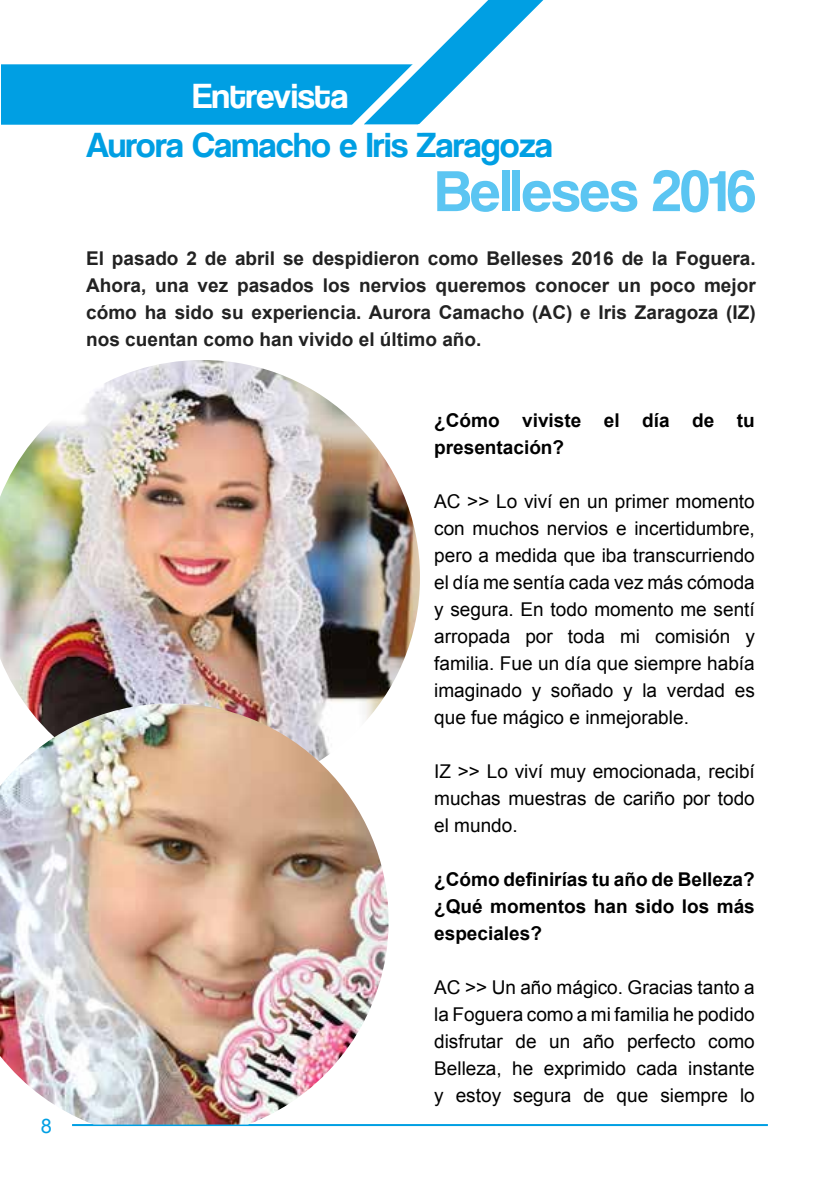
<style>
.page{position:relative;width:840px;height:1191px;background:#fff}
.page>*{position:absolute;margin:0;border:0;box-sizing:border-box;transform-origin:0 0}
.t1{font:60px "Coolvetica Rg";color:#5bc5f2}
.t2{font:36px "Coolvetica Rg";color:#009fe3}
.t3{font:36px "Coolvetica Rg";color:#fff}
.t4{font:20px "Arial";color:#009fe3}
.t5{font:19px/27px "Arial";color:#000;text-align:justify}
.t6{font:700 19px/27px "Arial";color:#222;text-align:justify}
.t7{font:700 19px/27px "Arial";color:#000}
</style>
<div class="page">
<hr style="left:72px;top:1124px;width:695px;height:2px;background:#009fe3">
<img style="left:0;top:360px;width:420px;height:343px">
<img style="left:0;top:703px;width:388px;height:421px">
<svg style="left:1px;top:0;width:543px;height:125px"></svg>
<p class="t4" style="left:41px;top:1111px;width:13px">8</p>
<h2 class="t3" style="left:193px;top:75px;width:157px">Entrevista</h2>
<h2 class="t2" style="left:86px;top:124px;width:467px">Aurora Camacho e Iris Zaragoza</h2>
<h1 class="t1" style="left:435px;top:156px;width:321px">Belleses 2016</h1>
<p class="t6" style="left:86px;top:245px;width:670px">El pasado 2 de abril se despidieron como Belleses 2016 de la Foguera.<br>Ahora, una vez pasados los nervios queremos conocer un poco mejor cómo ha sido su experiencia. Aurora Camacho (AC) e Iris Zaragoza (IZ) nos cuentan como han vivido el último año.</p>
<p class="t7" style="left:434px;top:407px;width:322px">¿Cómo viviste el día de tu presentación?</p>
<p class="t5" style="left:434px;top:488px;width:322px">AC &gt;&gt; Lo viví en un primer momento con muchos nervios e incertidumbre, pero a medida que iba transcurriendo el día me sentía cada vez más cómoda y segura. En todo momento me sentí arropada por toda mi comisión y familia. Fue un día que siempre había imaginado y soñado y la verdad es que fue mágico e inmejorable.</p>
<p class="t5" style="left:434px;top:758px;width:322px">IZ &gt;&gt; Lo viví muy emocionada, recibí muchas muestras de cariño por todo el mundo.</p>
<p class="t7" style="left:434px;top:866px;width:322px;text-align:justify">¿Cómo definirías tu año de Belleza? ¿Qué momentos han sido los más especiales?</p>
<p class="t5" style="left:434px;top:974px;width:322px">AC &gt;&gt; Un año mágico. Gracias tanto a la Foguera como a mi familia he podido disfrutar de un año perfecto como Belleza, he exprimido cada instante y estoy segura de que siempre lo</p>
</div>
